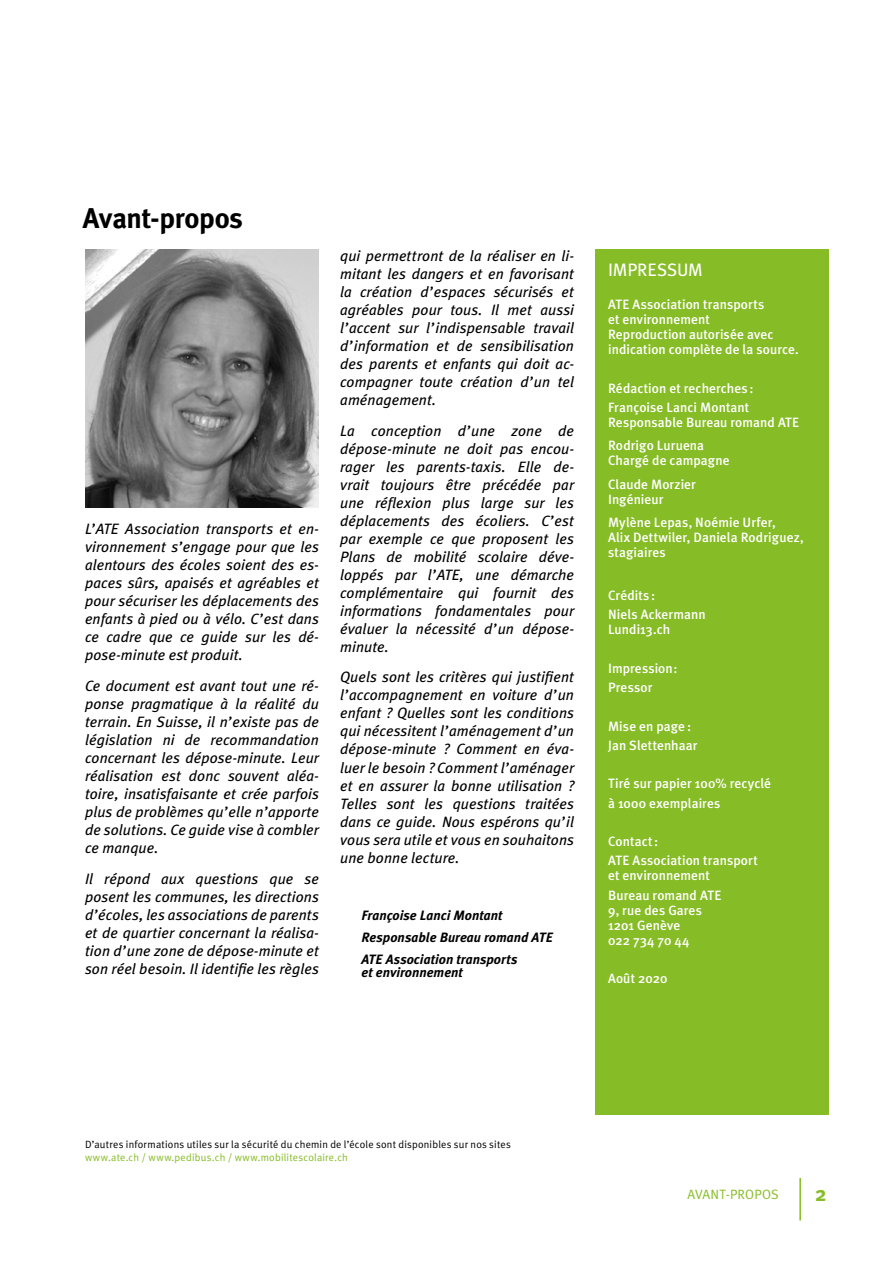
<style>
.page{position:relative;width:893px;height:1263px;background:#fff}
.page>*{position:absolute;margin:0;border:0;box-sizing:border-box;transform-origin:0 0}
.t1{font:700 28.5px "Meta Plus";letter-spacing:-.01em;color:#000}
.t2{font:700 21px "Meta Plus";color:#86bc25}
.t3{font:18px "Meta Plus";letter-spacing:-.01em;color:#fff}
.t4{font:italic 15px/18px "Meta Plus";letter-spacing:.005em;color:#000;text-align:justify}
.t5{font:500 13.5px/19.2px "Meta Plus";letter-spacing:.005em;color:#fff}
.t6{font:italic 700 13.5px/22px "Meta Plus";letter-spacing:.005em;color:#000}
.t7{font:13.5px "Meta Plus Normal";letter-spacing:.015em;color:#86bc25}
.t8{font:10.5px "Meta Plus Normal";letter-spacing:.02em;color:#000}
.t9{font:10.5px "Meta Plus Normal";letter-spacing:.02em;color:#86bc25}
</style>
<div class="page">
<hr style="left:799px;top:1178px;width:2px;height:42px;background:#86bc25">
<img style="left:85px;top:250px;width:234px;height:257px">
<div style="left:595px;top:249px;width:234px;height:865px;background:#86bc25"></div>
<h1 class="t1" style="left:83px;top:202px;width:162px">Avant-propos</h1>
<p class="t4" style="left:85px;top:520px;width:235px">L’ATE Association transports et en&shy;vironnement s’engage pour que les alentours des écoles soient des es&shy;paces sûrs, apaisés et agréables et pour sécuriser les déplacements des enfants à pied ou à vélo. C’est dans ce cadre que ce guide sur les dé&shy;pose-minute est produit.</p>
<p class="t4" style="left:85px;top:676px;width:235px">Ce document est avant tout une ré&shy;ponse pragmatique à la réalité du terrain. En Suisse, il n’existe pas de législation ni de recommandation concernant les dépose-minute. Leur réalisation est donc souvent aléa&shy;toire, insatisfaisante et crée parfois plus de problèmes qu’elle n’apporte de solutions. Ce guide vise à combler ce manque.</p>
<p class="t4" style="left:85px;top:869px;width:235px">Il répond aux questions que se posent les communes, les directions d’écoles, les associations de parents et de quartier concernant la réalisa&shy;tion d’une zone de dépose-minute et son réel besoin. Il identifie les règles</p>
<p class="t4" style="left:340px;top:247px;width:235px">qui permettront de la réaliser en li&shy;mitant les dangers et en favorisant la création d’espaces sécurisés et agréables pour tous. Il met aussi l’accent sur l’indispensable travail d’information et de sensibilisation des parents et enfants qui doit ac&shy;compagner toute création d’un tel aménagement.</p>
<p class="t4" style="left:340px;top:421px;width:235px">La conception d’une zone de dépose-minute ne doit pas encou&shy;rager les parents-taxis. Elle de&shy;vrait toujours être précédée par une réflexion plus large sur les déplacements des écoliers. C’est par exemple ce que proposent les Plans de mobilité scolaire déve&shy;loppés par l’ATE, une démarche complémentaire qui fournit des informations fondamentales pour évaluer la nécessité d’un dépose&shy;minute.</p>
<p class="t4" style="left:340px;top:668px;width:235px">Quels sont les critères qui justifient l’accompagnement en voiture d’un enfant ? Quelles sont les conditions qui nécessitent l’aménagement d’un dépose-minute ? Comment en éva&shy;luer le besoin ? Comment l’aménager et en assurer la bonne utilisation ?<br>Telles sont les questions traitées dans ce guide. Nous espérons qu’il vous sera utile et vous en souhaitons une bonne lecture.</p>
<p class="t6" style="left:361px;top:904px;width:193px">Françoise Lanci Montant<br>Responsable Bureau romand ATE<br>ATE Association transports</p>
<p class="t6" style="left:361px;top:961px;width:103px">et environnement</p>
<p class="t3" style="left:608px;top:259px;width:96px">IMPRESSUM</p>
<p class="t5" style="left:608px;top:297px;width:192px;line-height:15px">ATE Association transports<br>et environnement<br>Reproduction autorisée avec indication complète de la source.</p>
<p class="t5" style="left:608px;top:378px;width:147px">Rédaction et recherches:<br>Françoise Lanci Montant</p>
<p class="t5" style="left:608px;top:410px;width:193px;line-height:23.5px">Responsable Bureau romand ATE<br>Rodrigo Luruena</p>
<p class="t5" style="left:608px;top:449px;width:123px;line-height:23.5px">Chargé de campagne<br>Claude Morzier</p>
<p class="t5" style="left:608px;top:487px;width:169px;line-height:23.5px">Ingénieur<br>Mylène Lepas, Noémie Urfer,</p>
<p class="t5" style="left:608px;top:530px;width:197px;line-height:15px">Alix Dettwiler, Daniela Rodriguez, stagiaires</p>
<p class="t5" style="left:608px;top:586px;width:99px">Crédits:<br>Niels Ackermann</p>
<p class="t5" style="left:608px;top:620px;width:64px">Lundi13.ch</p>
<p class="t5" style="left:608px;top:658px;width:71px">Impression:<br>Pressor</p>
<p class="t5" style="left:608px;top:716px;width:91px">Mise en page :<br>Jan Slettenhaar</p>
<p class="t5" style="left:608px;top:774px;width:164px">Tiré sur papier 100% recyclé à 1000 exemplaires</p>
<p class="t5" style="left:608px;top:832px;width:151px">Contact :<br>ATE Association transport</p>
<p class="t5" style="left:608px;top:866px;width:115px">et environnement<br>Bureau romand ATE</p>
<p class="t5" style="left:608px;top:902px;width:95px;line-height:15px">9, rue des Gares<br>1201 Genève<br>022 734 70 44</p>
<p class="t5" style="left:608px;top:969px;width:61px">Août 2020</p>
<p class="t8" style="left:85px;top:1138px;width:427px">D’autres informations utiles sur la sécurité du chemin de l’école sont disponibles sur nos sites</p>
<p class="t9" style="left:85px;top:1151px;width:264px">www.ate.ch / www.pedibus.ch / www.mobilitescolaire.ch</p>
<p class="t7" style="left:688px;top:1187px;width:93px">AVANT-PROPOS</p>
<h2 class="t2" style="left:815px;top:1182px;width:13px">2</h2>
</div>
